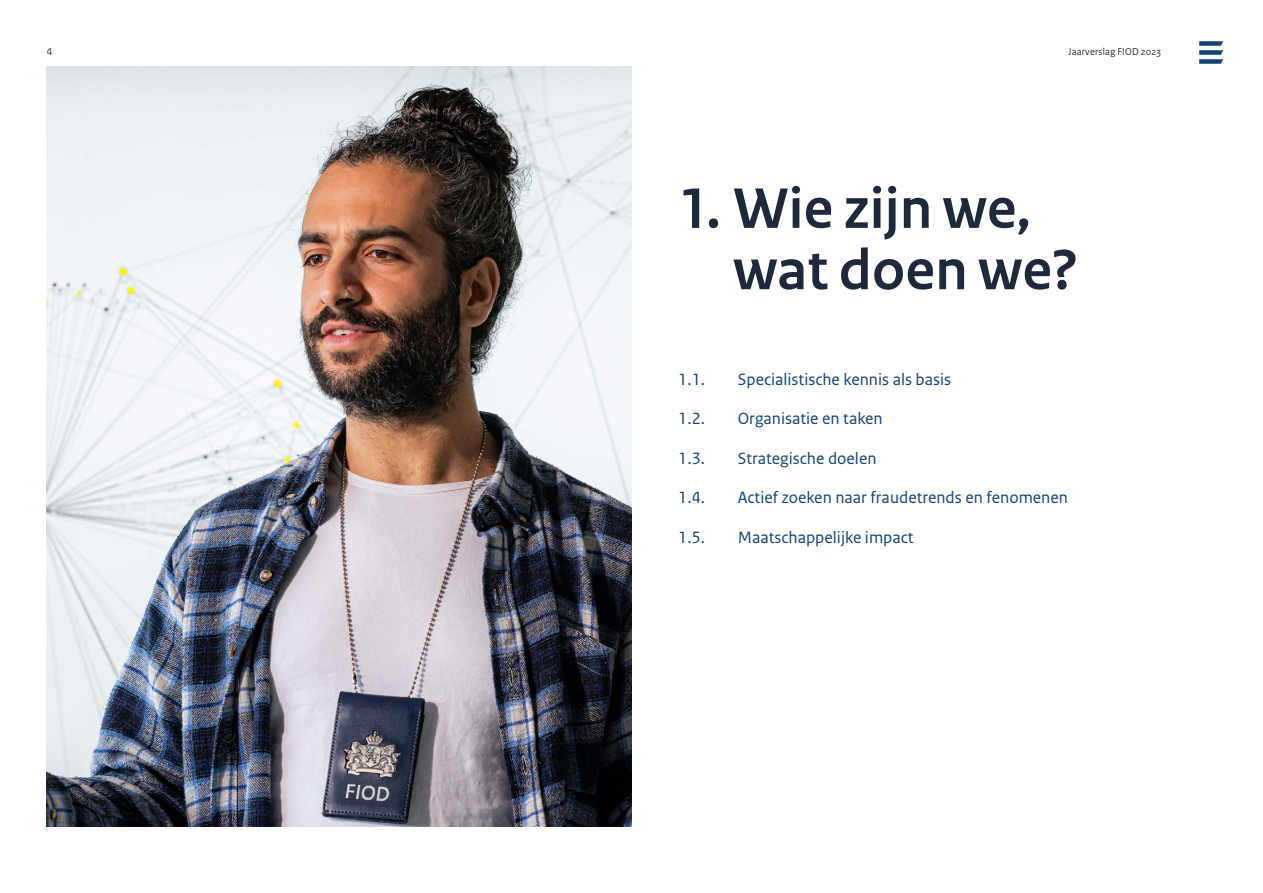
<style>
.page{position:relative;width:1263px;height:893px;background:#fff}
.page>*{position:absolute;margin:0;border:0;box-sizing:border-box;transform-origin:0 0}
.H2_Deel_Titel{font:700 60px/61.3px "Rijksoverheid Sans Heading";letter-spacing:.01em;color:#1e293b}
.P_Deel_plat{font:17.25px "Rijksoverheid Sans Text";color:#154273}
.t1{font:10.5px "Rijksoverheid Sans Heading";letter-spacing:.02em;color:#1d1d1b}
</style>
<div class="page">
<img style="left:47px;top:67px;width:584px;height:759px">
<img style="left:47px;top:67px;width:34px;height:31px">
<svg style="left:1199px;top:41px;width:24px;height:23px"></svg>
<p class="t1" style="left:47px;top:45px;width:7px">4</p>
<p class="t1" style="left:1068px;top:45px;width:94px">Jaarverslag FIOD 2023</p>
<h2 class="H2_Deel_Titel" style="left:733px;top:179px;width:346px;text-indent:-55px">1. Wie zijn we, wat doen we?</h2>
<p class="P_Deel_plat" style="left:678px;top:369px;width:28px">1.1.</p>
<p class="P_Deel_plat" style="left:738px;top:369px;width:215px">Specialistische kennis als basis</p>
<p class="P_Deel_plat" style="left:678px;top:409px;width:28px">1.2.</p>
<p class="P_Deel_plat" style="left:738px;top:409px;width:146px">Organisatie en taken</p>
<p class="P_Deel_plat" style="left:678px;top:448px;width:28px">1.3.</p>
<p class="P_Deel_plat" style="left:738px;top:448px;width:140px">Strategische doelen</p>
<p class="P_Deel_plat" style="left:678px;top:488px;width:28px">1.4.</p>
<p class="P_Deel_plat" style="left:738px;top:488px;width:332px">Actief zoeken naar fraudetrends en fenomenen</p>
<p class="P_Deel_plat" style="left:678px;top:527px;width:28px">1.5.</p>
<p class="P_Deel_plat" style="left:738px;top:527px;width:177px">Maatschappelijke impact</p>
</div>
